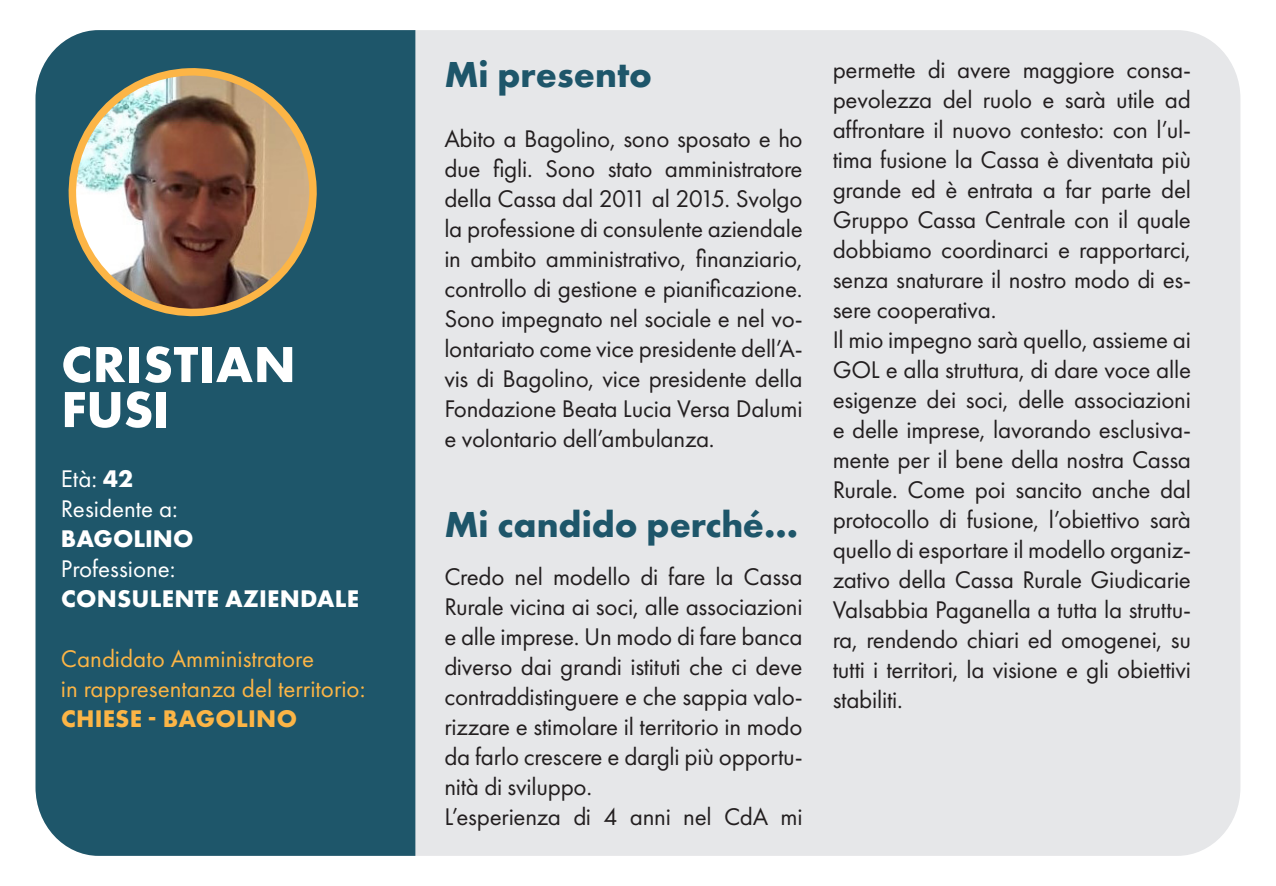
<style>
.page{position:relative;width:1276px;height:886px;background:#fff}
.page>*{position:absolute;margin:0;border:0;box-sizing:border-box;transform-origin:0 0}
.Footnote_text{font:700 52.5px "Futura PT";letter-spacing:.01em;color:#fff}
.Footnote_text-2{font:700 37.5px "Futura PT";color:#1e566a}
.Footnote_text-3{font:25px/30px "Futura PT";letter-spacing:-.01em;color:#231f20;text-align:justify}
.Footnote_text-4{font:25px "Futura PT";color:#fcb546}
.Footnote_text-5{font:25px "Futura PT";color:#fff}
.Footnote_text-6{font:700 25px "Futura PT";letter-spacing:.01em;color:#fff}
.Footnote_text-7{font:700 25px "Futura PT";letter-spacing:.01em;color:#fcb546}
.s1{font-weight:700}
</style>
<div class="page">
<div style="left:36px;top:30px;width:1204px;height:826px;background:#e6e7e9;border-radius:66px"></div>
<div style="left:36px;top:30px;width:379px;height:826px;background:#1e566a"></div>
<img style="left:68px;top:67px;width:250px;height:253px">
<p class="Footnote_text" style="left:61px;top:331px;width:236px">CRISTIAN</p>
<p class="Footnote_text" style="left:61px;top:376px;width:110px">FUSI</p>
<p class="Footnote_text-5" style="left:61px;top:464px;width:74px">Età: <span class="s1">42</span></p>
<p class="Footnote_text-5" style="left:61px;top:494px;width:119px">Residente a:</p>
<p class="Footnote_text-6" style="left:61px;top:523px;width:134px">BAGOLINO</p>
<p class="Footnote_text-5" style="left:61px;top:554px;width:116px">Professione:</p>
<p class="Footnote_text-6" style="left:61px;top:583px;width:299px">CONSULENTE AZIENDALE</p>
<p class="Footnote_text-4" style="left:61px;top:644px;width:255px">Candidato Amministratore</p>
<p class="Footnote_text-4" style="left:61px;top:674px;width:306px">in rappresentanza del territorio:</p>
<p class="Footnote_text-7" style="left:61px;top:703px;width:237px">CHIESE - BAGOLINO</p>
<p class="Footnote_text-2" style="left:444px;top:50px;width:209px">Mi presento</p>
<p class="Footnote_text-3" style="left:444px;top:124px;width:360px">Abito a Bagolino, sono sposato e ho due figli. Sono stato amministratore della Cassa dal 2011 al 2015. Svolgo la professione di consulente aziendale in ambito amministrativo, finanziario, controllo di gestione e pianificazione.<br>Sono impegnato nel sociale e nel vo&shy;lontariato come vice presidente dell’A&shy;vis di Bagolino, vice presidente della Fondazione Beata Lucia Versa Dalumi e volontario dell’ambulanza.</p>
<p class="Footnote_text-2" style="left:444px;top:500px;width:355px">Mi candido perché...</p>
<p class="Footnote_text-3" style="left:444px;top:561px;width:360px">Credo nel modello di fare la Cassa Rurale vicina ai soci, alle associazioni e alle imprese. Un modo di fare banca diverso dai grandi istituti che ci deve contraddistinguere e che sappia valo&shy;rizzare e stimolare il territorio in modo da farlo crescere e dargli più opportu&shy;nità di sviluppo.</p>
<p class="Footnote_text-3" style="left:444px;top:801px;width:360px">L’esperienza di 4 anni nel CdA mi</p>
<p class="Footnote_text-3" style="left:832px;top:54px;width:360px">permette di avere maggiore consa&shy;pevolezza del ruolo e sarà utile ad affrontare il nuovo contesto: con l’ul&shy;tima fusione la Cassa è diventata più grande ed è entrata a far parte del Gruppo Cassa Centrale con il quale dobbiamo coordinarci e rapportarci, senza snaturare il nostro modo di es&shy;sere cooperativa.</p>
<p class="Footnote_text-3" style="left:832px;top:324px;width:360px">Il mio impegno sarà quello, assieme ai GOL e alla struttura, di dare voce alle esigenze dei soci, delle associazioni e delle imprese, lavorando esclusiva&shy;mente per il bene della nostra Cassa Rurale. Come poi sancito anche dal protocollo di fusione, l’obiettivo sarà quello di esportare il modello organiz&shy;zativo della Cassa Rurale Giudicarie Valsabbia Paganella a tutta la struttu&shy;ra, rendendo chiari ed omogenei, su tutti i territori, la visione e gli obiettivi stabiliti.</p>
</div>
